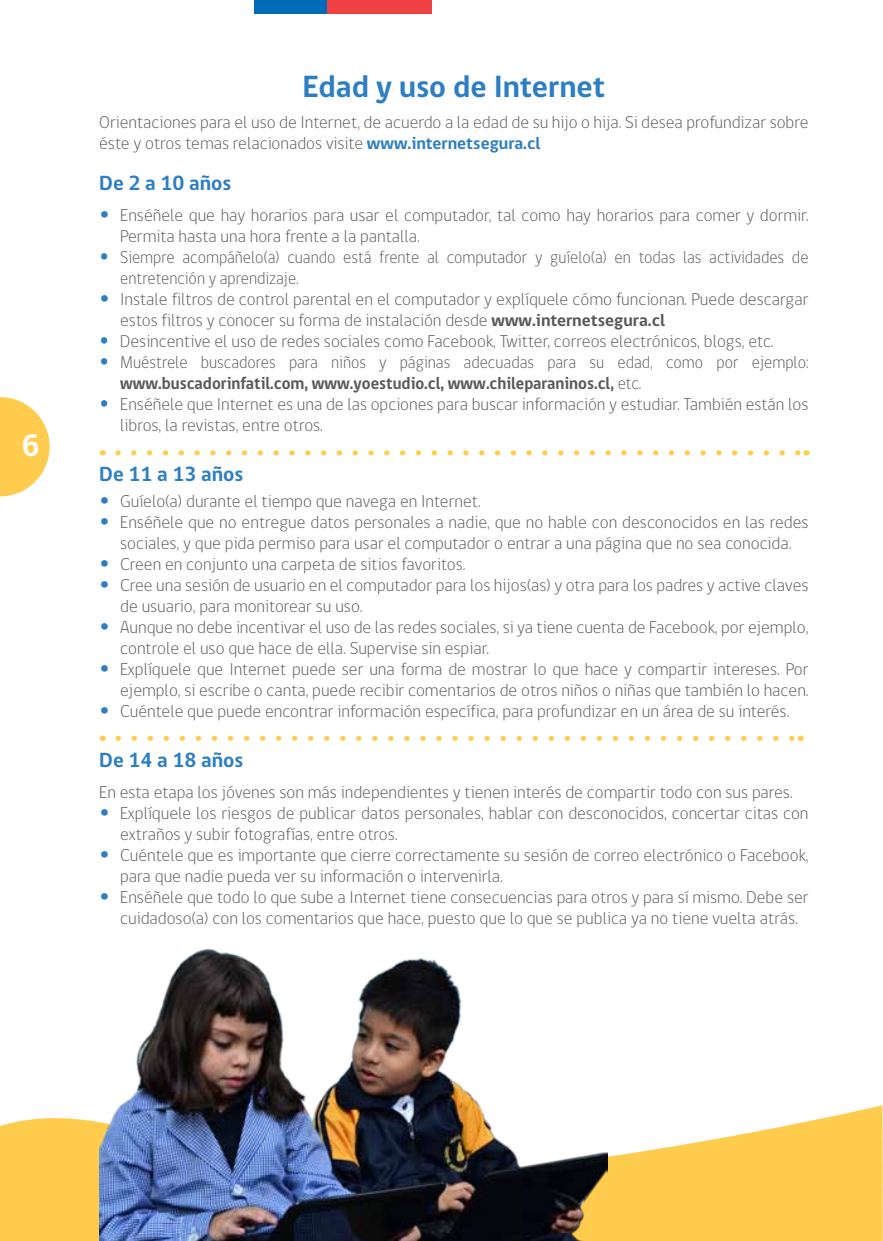
<style>
.page{position:relative;width:883px;height:1241px;background:#fff}
.page>*{position:absolute;margin:0;border:0;box-sizing:border-box;transform-origin:0 0}
.t1{font:700 31.5px "gob CL";color:#2d7ec2}
.t2{font:700 31.5px "gob CL";color:#fff}
.t3{font:700 21px "gob CL";color:#2d7ec2}
.t4{font:300 17.5px/21px "gob CL";color:#58595b}
.t5{font:300 17.5px/21px "gob CL";color:#58595b;scale:.94 1}
.s1{font-weight:700;color:#2d7ec2}
.s2{font-family:"Futura Std";color:#2d7ec2}
.s3{font-weight:700}
</style>
<div class="page">
<svg style="left:0;top:1105px;width:883px;height:135px;fill:#ffcc4e"></svg>
<svg style="left:0;top:397px;width:50px;height:99px"></svg>
<div style="left:255px;top:0;width:72px;height:14px;background:#006cb7"></div>
<div style="left:327px;top:0;width:104px;height:14px;background:#ef4144"></div>
<img style="left:99px;top:948px;width:508px;height:292px">
<svg style="left:118px;top:735px;width:674px;height:6px"></svg>
<svg style="left:118px;top:450px;width:680px;height:5px"></svg>
<h1 class="t2" style="left:22px;top:423px;width:20px">6</h1>
<h1 class="t1" style="left:303px;top:65px;width:304px">Edad y uso de Internet</h1>
<p class="t4" style="left:99px;top:112px;width:711px">Orientaciones para el uso de Internet, de acuerdo a la edad de su hijo o hija. Si desea profundizar sobre éste y otros temas relacionados visite <span class="s1">www.internetsegura.cl</span></p>
<p class="t3" style="left:99px;top:169px;width:134px">De 2 a 10 años</p>
<p class="t4" style="left:120px;top:205px;width:690px;text-indent:-21px"><span class="s2">•</span> Enséñele que hay horarios para usar el computador, tal como hay horarios para comer y dormir.<br>Permita hasta una hora frente a la pantalla.</p>
<p class="t5" style="left:120px;top:247px;width:734px;text-indent:-21px"><span class="s2">•</span> Siempre acompáñelo(a) cuando está frente al computador y guíelo(a) en todas las actividades de entretención y aprendizaje.</p>
<p class="t4" style="left:120px;top:289px;width:690px;text-indent:-21px"><span class="s2">•</span> Instale filtros de control parental en el computador y explíquele cómo funcionan. Puede descargar estos filtros y conocer su forma de instalación desde <span class="s3">www.internetsegura.cl</span></p>
<p class="t4" style="left:99px;top:331px;width:676px"><span class="s2">•</span> Desincentive el uso de redes sociales como Facebook, Twitter, correos electrónicos, blogs, etc.</p>
<p class="t5" style="left:120px;top:352px;width:734px;text-indent:-21px"><span class="s2">•</span> Muéstrele buscadores para niños y páginas adecuadas para su edad, como por ejemplo: <span class="s3">www.buscadorinfatil.com, www.yoestudio.cl, www.chileparaninos.cl,</span> etc.</p>
<p class="t4" style="left:120px;top:394px;width:690px;text-indent:-21px"><span class="s2">•</span> Enséñele que Internet es una de las opciones para buscar información y estudiar. También están los libros, la revistas, entre otros.</p>
<p class="t3" style="left:99px;top:459px;width:146px">De 11 a 13 años</p>
<p class="t4" style="left:99px;top:491px;width:383px"><span class="s2">•</span> Guíelo(a) durante el tiempo que navega en Internet.</p>
<p class="t4" style="left:99px;top:512px;width:711px;text-align:center"><span class="s2">•</span> Enséñele que no entregue datos personales a nadie, que no hable con desconocidos en las redes sociales, y que pida permiso para usar el computador o entrar a una página que no sea conocida.</p>
<p class="t4" style="left:99px;top:554px;width:368px"><span class="s2">•</span> Creen en conjunto una carpeta de sitios favoritos.</p>
<p class="t4" style="left:120px;top:575px;width:690px;text-indent:-21px"><span class="s2">•</span> Cree una sesión de usuario en el computador para los hijos(as) y otra para los padres y active claves de usuario, para monitorear su uso.</p>
<p class="t4" style="left:120px;top:617px;width:690px;text-indent:-21px"><span class="s2">•</span> Aunque no debe incentivar el uso de las redes sociales, si ya tiene cuenta de Facebook, por ejemplo, controle el uso que hace de ella. Supervise sin espiar.</p>
<p class="t4" style="left:99px;top:659px;width:711px;text-align:right"><span class="s2">•</span> Explíquele que Internet puede ser una forma de mostrar lo que hace y compartir intereses. Por ejemplo, si escribe o canta, puede recibir comentarios de otros niños o niñas que también lo hacen.</p>
<p class="t4" style="left:99px;top:701px;width:692px"><span class="s2">•</span> Cuéntele que puede encontrar información específica, para profundizar en un área de su interés.</p>
<p class="t3" style="left:99px;top:745px;width:146px">De 14 a 18 años</p>
<p class="t4" style="left:99px;top:781px;width:695px">En esta etapa los jóvenes son más independientes y tienen interés de compartir todo con sus pares.</p>
<p class="t4" style="left:120px;top:802px;width:690px;text-indent:-21px"><span class="s2">•</span> Explíquele los riesgos de publicar datos personales, hablar con desconocidos, concertar citas con extraños y subir fotografías, entre otros.</p>
<p class="t4" style="left:120px;top:844px;width:690px;text-indent:-21px"><span class="s2">•</span> Cuéntele que es importante que cierre correctamente su sesión de correo electrónico o Facebook, para que nadie pueda ver su información o intervenirla.</p>
<p class="t4" style="left:99px;top:886px;width:711px;text-align:center"><span class="s2">•</span> Enséñele que todo lo que sube a Internet tiene consecuencias para otros y para sí mismo. Debe ser cuidadoso(a) con los comentarios que hace, puesto que lo que se publica ya no tiene vuelta atrás.</p>
</div>
